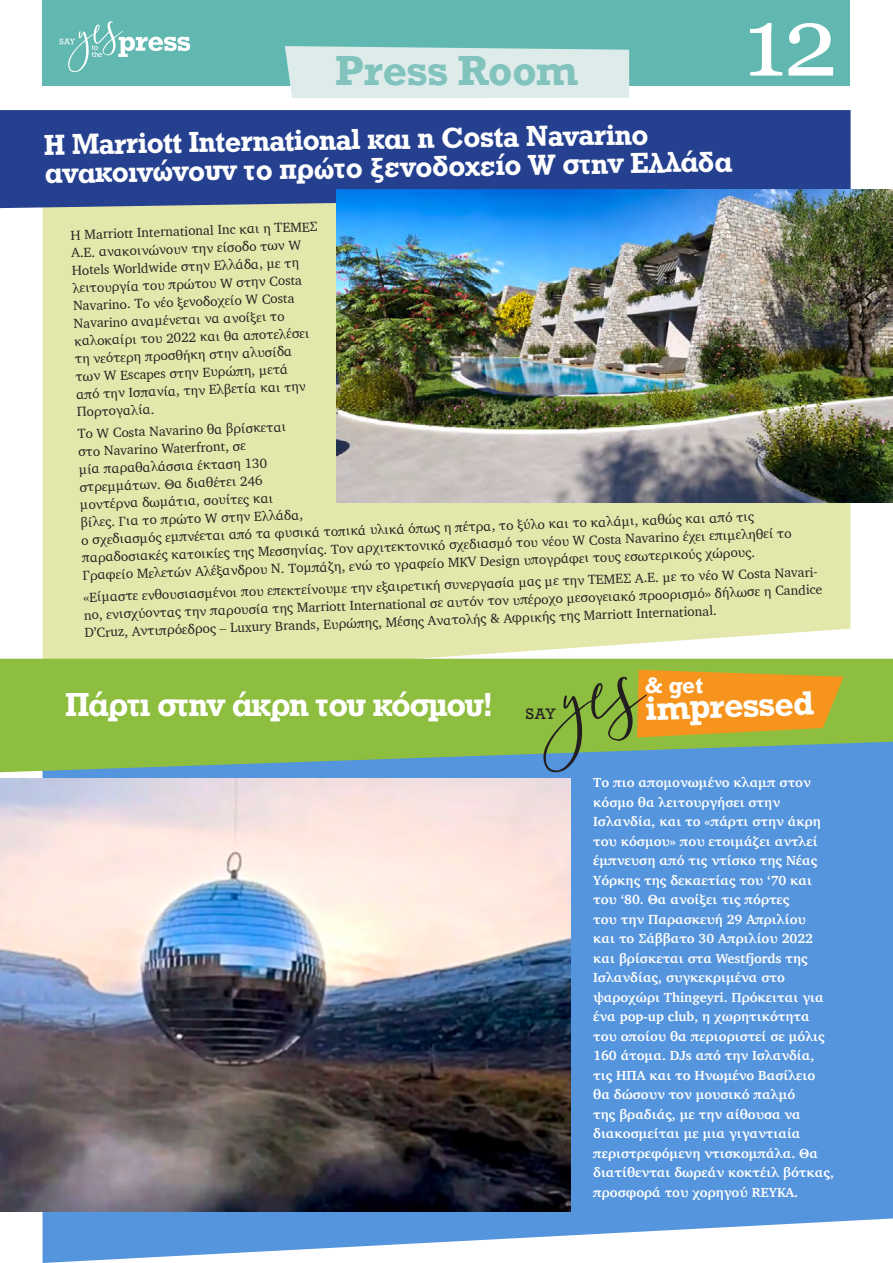
<style>
.page{position:relative;width:893px;height:1263px;background:#fff}
.page>*{position:absolute;margin:0;border:0;box-sizing:border-box;transform-origin:0 0}
.t1{font:97.5px "Georgia";color:#fff}
.t2{font:700 39.6px "Rockwell";color:#82c3bd}
.t3{font:34.5px "UB Rockwell Bold";letter-spacing:-.025em;color:#fff}
.t4{font:700 31.5px "Rockwell";color:#fff}
.t5{font:30px/28.5px "UB Rockwell Bold";color:#fff}
.t6{font:700 21px "Rockwell";color:#fff}
.t7{font:14.25px "Rockwell";color:#231f20}
.t8{font:13.5px/17.7px "Charter";color:#231f20}
.t9{font:700 13.5px/19.5px "Charter";color:#fff}
</style>
<div class="page">
<div style="left:43px;top:0;width:807px;height:85px;background:#61b8b0"></div>
<svg style="left:60px;top:21px;width:130px;height:51px"></svg>
<svg style="left:43px;top:772px;width:850px;height:491px;background:#669fe0"></svg>
<div style="left:43px;top:208px;width:807px;height:451px;background:#e3e7ab"></div>
<div style="left:0;top:110px;width:851px;height:98px;background:#25408f"></div>
<div style="left:285px;top:46px;width:344px;height:52px;background:#ddecea"></div>
<svg style="left:0;top:659px;width:893px;height:113px;background:#88ba4d"></svg>
<svg style="left:543px;top:670px;width:301px;height:103px;background:#a39e56"></svg>
<img style="left:337px;top:189px;width:556px;height:313px">
<img style="left:0;top:778px;width:570px;height:434px">
<h2 class="t2" style="left:335px;top:45px;width:245px">Press Room</h2>
<h3 class="t5" style="left:44px;top:130px;width:689px;rotate:-1deg">Η Marriott International και η Costa Navarino ανακοινώνουν το πρώτο ξενοδοχείο W στην Ελλάδα</h3>
<h1 class="t1" style="left:744px;top:-29px;width:95px">12</h1>
<p class="t8" style="left:70px;top:226px;width:249px;rotate:-2deg">Η Marriott International Inc και η ΤΕΜΕΣ<br>Α.Ε. ανακοινώνουν την είσοδο των W<br>Hotels Worldwide στην Ελλάδα, με τη λειτουργία του πρώτου W στην Costa<br>Navarino. Το νέο ξενοδοχείο W Costa<br>Navarino αναμένεται να ανοίξει το καλοκαίρι του 2022 και θα αποτελέσει τη νεότερη προσθήκη στην αλυσίδα<br>των W Escapes στην Ευρώπη, μετά<br>από την Ισπανία, την Ελβετία και την<br>Πορτογαλία.</p>
<p class="t8" style="left:77px;top:425px;width:711px;rotate:-2deg">Το W Costa Navarino θα βρίσκεται<br>στο Navarino Waterfront, σε<br>μία παραθαλάσσια έκταση 130<br>στρεμμάτων. Θα διαθέτει 246<br>μοντέρνα δωμάτια, σουίτες και<br>βίλες. Για το πρώτο W στην Ελλάδα,<br>ο σχεδιασμός εμπνέεται από τα φυσικά τοπικά υλικά όπως η πέτρα, το ξύλο και το καλάμι, καθώς και από τις παραδοσιακές κατοικίες της Μεσσηνίας. Τον αρχιτεκτονικό σχεδιασμό του νέου W Costa Navarino έχει επιμεληθεί το Γραφείο Μελετών Αλέξανδρου Ν. Τομπάζη, ενώ το γραφείο MKV Design υπογράφει τους εσωτερικούς χώρους.</p>
<p class="t8" style="left:83px;top:588px;width:740px;text-align:justify;rotate:-2deg">«Είμαστε ενθουσιασμένοι που επεκτείνουμε την εξαιρετική συνεργασία μας με την ΤΕΜΕΣ Α.Ε. με το νέο W Costa Navari&shy;no, ενισχύοντας την παρουσία της Marriott International σε αυτόν τον υπέροχο μεσογειακό προορισμό» δήλωσε η Candice D’Cruz, Αντιπρόεδρος – Luxury Brands, Ευρώπης, Μέσης Ανατολής &amp; Αφρικής της Marriott International.</p>
<h3 class="t3" style="left:65px;top:684px;width:429px">Πάρτι στην άκρη του κόσμου!</h3>
<p class="t7" style="left:526px;top:705px;width:32px">SAY</p>
<h3 class="t6" style="left:645px;top:672px;width:60px">&amp; get</h3>
<h3 class="t4" style="left:644px;top:688px;width:171px;rotate:-2deg">impressed</h3>
<p class="t9" style="left:593px;top:773px;width:242px">Το πιο απομονωμένο κλαμπ στον κόσμο θα λειτουργήσει στην<br>Ισλανδία, και το «πάρτι στην άκρη του κόσμου» που ετοιμάζει αντλεί έμπνευση από τις ντίσκο της Νέας<br>Υόρκης της δεκαετίας του ‘70 και του ‘80. Θα ανοίξει τις πόρτες<br>του την Παρασκευή 29 Απριλίου<br>και το Σάββατο 30 Απριλίου 2022 και βρίσκεται στα Westfjords της<br>Ισλανδίας, συγκεκριμένα στο ψαροχώρι Thingeyri. Πρόκειται για ένα pop-up club, η χωρητικότητα του οποίου θα περιοριστεί σε μόλις<br>160 άτομα. DJs από την Ισλανδία, τις ΗΠΑ και το Ηνωμένο Βασίλειο θα δώσουν τον μουσικό παλμό<br>της βραδιάς, με την αίθουσα να διακοσμείται με μια γιγαντιαία περιστρεφόμενη ντισκομπάλα. Θα διατίθενται δωρεάν κοκτέιλ βότκας, προσφορά του χορηγού REYKA.</p>
</div>
